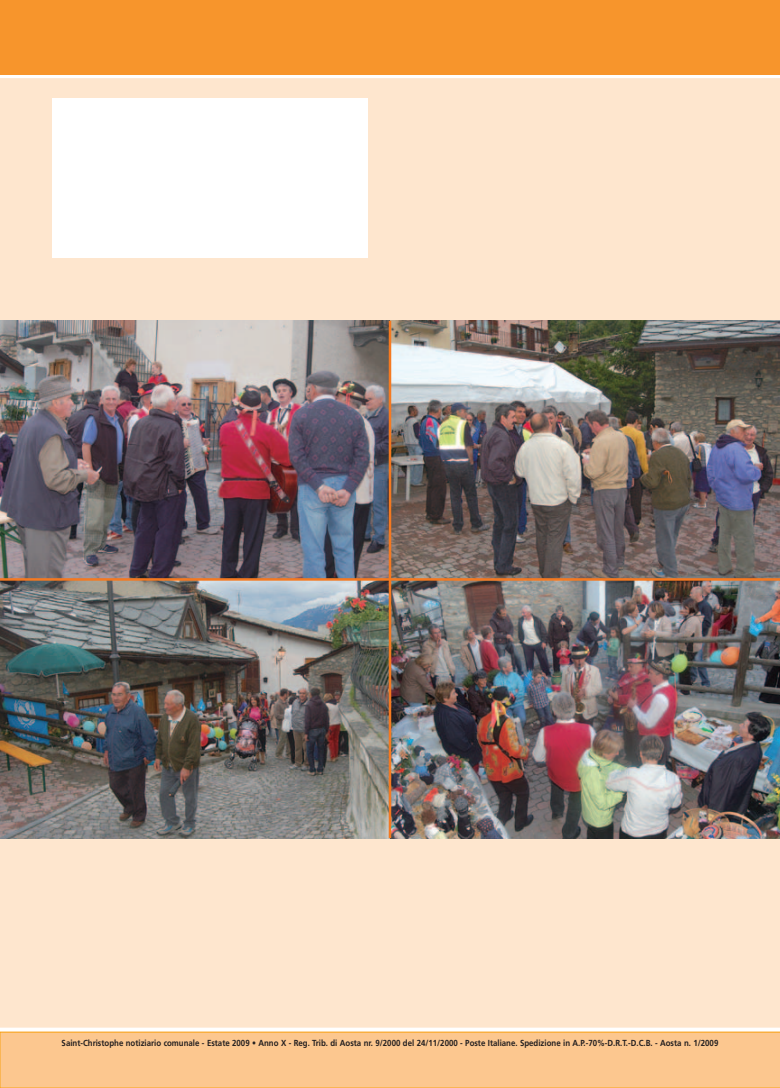
<style>
.page{position:relative;width:780px;height:1088px;background:#fff}
.page>*{position:absolute;margin:0;border:0;box-sizing:border-box;transform-origin:0 0}
.t1{font:11.25px "Optima";color:#231f20}
.t2{font:700 8.75px "Frutiger";color:#231f20;scale:.9 1}
.t3{font:8.75px "Frutiger";color:#231f20}
.s1{color:#ee3131}
</style>
<div class="page">
<div style="left:0;top:0;width:780px;height:1077px;background:#fee6ce"></div>
<svg style="left:0;top:1027px;width:780px;height:4px;fill:#fff"></svg>
<svg style="left:0;top:74px;width:780px;height:4px;fill:#fff"></svg>
<img style="left:0;top:321px;width:780px;height:517px">
<div style="left:0;top:0;width:780px;height:74px;background:#f7952c"></div>
<div style="left:0;top:1032px;width:780px;height:56px;background:#fcc78f"></div>
<div style="left:0;top:1032px;width:780px;height:56px;border:1px solid #f9a51b"></div>
<div style="left:53px;top:99px;width:315px;height:159px;background:#fff"></div>
<hr style="left:389px;top:321px;width:2px;height:517px;background:#f47921">
<hr style="left:0;top:578px;width:780px;height:3px;background:#f47921">
<p class="t1" style="left:100px;top:1037px;width:14px">32</p>
<p class="t3" style="left:148px;top:1037px;width:124px">Saint-Christophe - <span class="s1">Estate 2009</span></p>
<p class="t2" style="left:62px;top:1038px;width:731px">Saint-Christophe notiziario comunale - Estate 2009 • Anno X - Reg. Trib. di Aosta nr. 9/2000 del 24/11/2000 - Poste Italiane. Spedizione in A.P.-70%-D.R.T.-D.C.B. - Aosta n. 1/2009</p>
</div>
